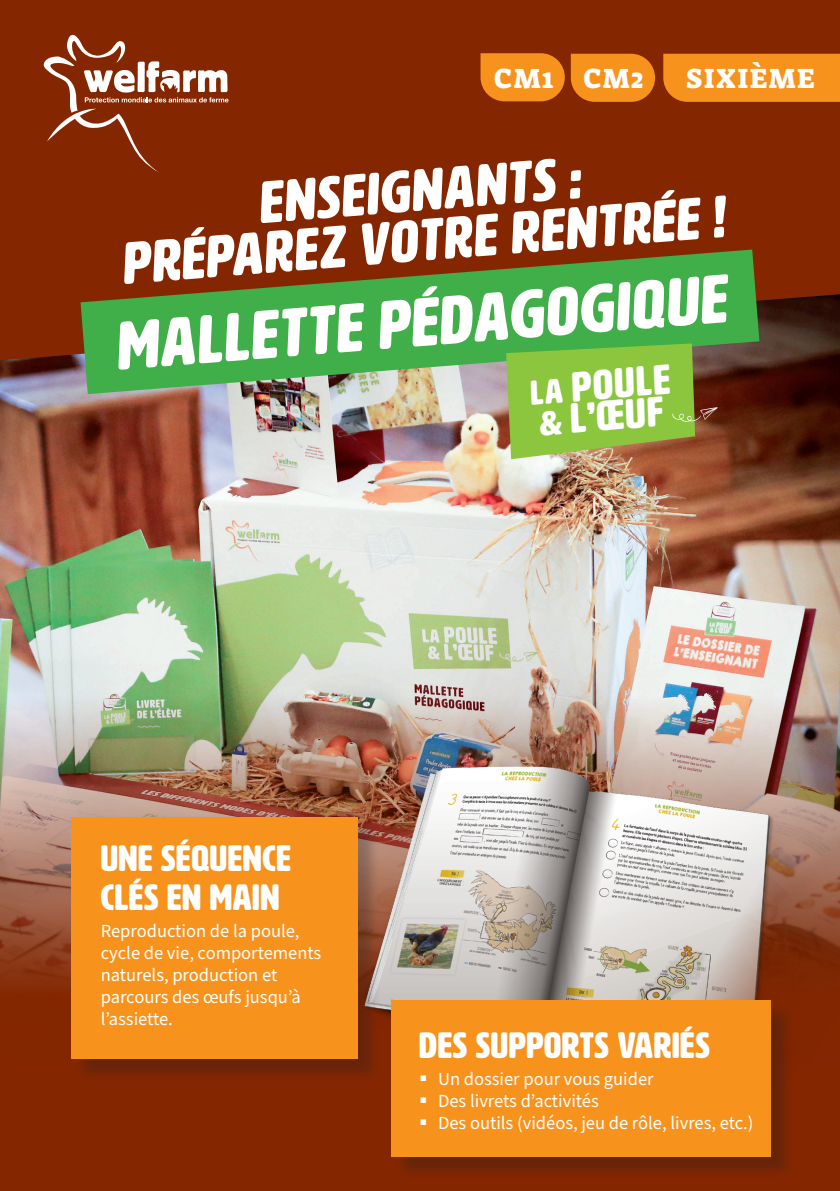
<style>
.page{position:relative;width:840px;height:1191px;background:#fff}
.page>*{position:absolute;margin:0;border:0;box-sizing:border-box;transform-origin:0 0}
.titre_H1{font:67.2px "HWT Artz";color:#fff}
.titre_H1-2{font:58.4px/50.2px "HWT Artz";color:#fff;text-align:center}
.t1{font:41.4px/31.2px "HWT Artz";color:#fff}
.titre_H1-3{font:36.2px/38.2px "HWT Artz";letter-spacing:.02em;color:#fff}
.intro-chapo{font:28.2px "Suez One";letter-spacing:.05em;color:#fff}
.titre_H1-4{font:18.4px/22.2px "Source Sans Pro";color:#fff}
.s1{font-size:34px}
</style>
<div class="page">
<div style="left:0;top:1063px;width:839px;height:128px;background:#842701"></div>
<img style="left:0;top:360px;width:839px;height:703px">
<div style="left:0;top:0;width:839px;height:360px;background:#842701"></div>
<svg style="left:80px;top:249px;width:679px;height:145px;background:#588d40"></svg>
<img style="left:289px;top:716px;width:550px;height:383px">
<svg style="left:503px;top:342px;width:214px;height:118px;background:#89ae40"></svg>
<svg style="left:480px;top:53px;width:84px;height:48px;background:#ec881a"></svg>
<svg style="left:570px;top:54px;width:84px;height:48px;background:#ec881a"></svg>
<div style="left:663px;top:54px;width:176px;height:48px;background:#f7931d"></div>
<svg style="left:42px;top:31px;width:186px;height:142px;background:#964626"></svg>
<div style="left:74px;top:820px;width:306px;height:262px;background:#231f20;opacity:.3"></div>
<div style="left:71px;top:817px;width:286px;height:242px;background:#f7931d"></div>
<div style="left:394px;top:1003px;width:399px;height:177px;background:#231f20;opacity:.3"></div>
<div style="left:391px;top:1000px;width:379px;height:157px;background:#f7931d"></div>
<p class="intro-chapo" style="left:494px;top:60px;width:60px">CM1</p>
<p class="intro-chapo" style="left:583px;top:60px;width:62px">CM2</p>
<p class="intro-chapo" style="left:685px;top:60px;width:130px">SIXIÈME</p>
<p class="titre_H1-2" style="left:115px;top:192px;width:605px;rotate:-5deg">ENSEIGNANTS :<br>PRÉPAREZ VOTRE RENTRÉE !</p>
<p class="titre_H1" style="left:112px;top:314px;width:613px;rotate:-5deg">MALLETTE PÉDAGOGIQUE</p>
<p class="t1" style="left:528px;top:376px;width:141px;rotate:-5deg"><span class="s1">LA</span> POULE <span class="s1">&amp;</span> L’ŒUF</p>
<p class="titre_H1-3" style="left:101px;top:840px;width:191px">UNE SÉQUENCE<br>CLÉS EN MAIN</p>
<p class="titre_H1-4" style="left:101px;top:920px;width:222px">Reproduction de la poule, cycle de vie, comportements naturels, production et parcours des œufs jusqu’à l’assiette.</p>
<p class="titre_H1-3" style="left:419px;top:1026px;width:292px">DES SUPPORTS VARIÉS</p>
<p class="titre_H1-4" style="left:438px;top:1068px;width:217px">Un dossier pour vous guider</p>
<p class="titre_H1-4" style="left:438px;top:1090px;width:162px">Des livrets d’activités</p>
<p class="titre_H1-4" style="left:438px;top:1112px;width:317px">Des outils (vidéos, jeu de rôle, livres, etc.)</p>
</div>
